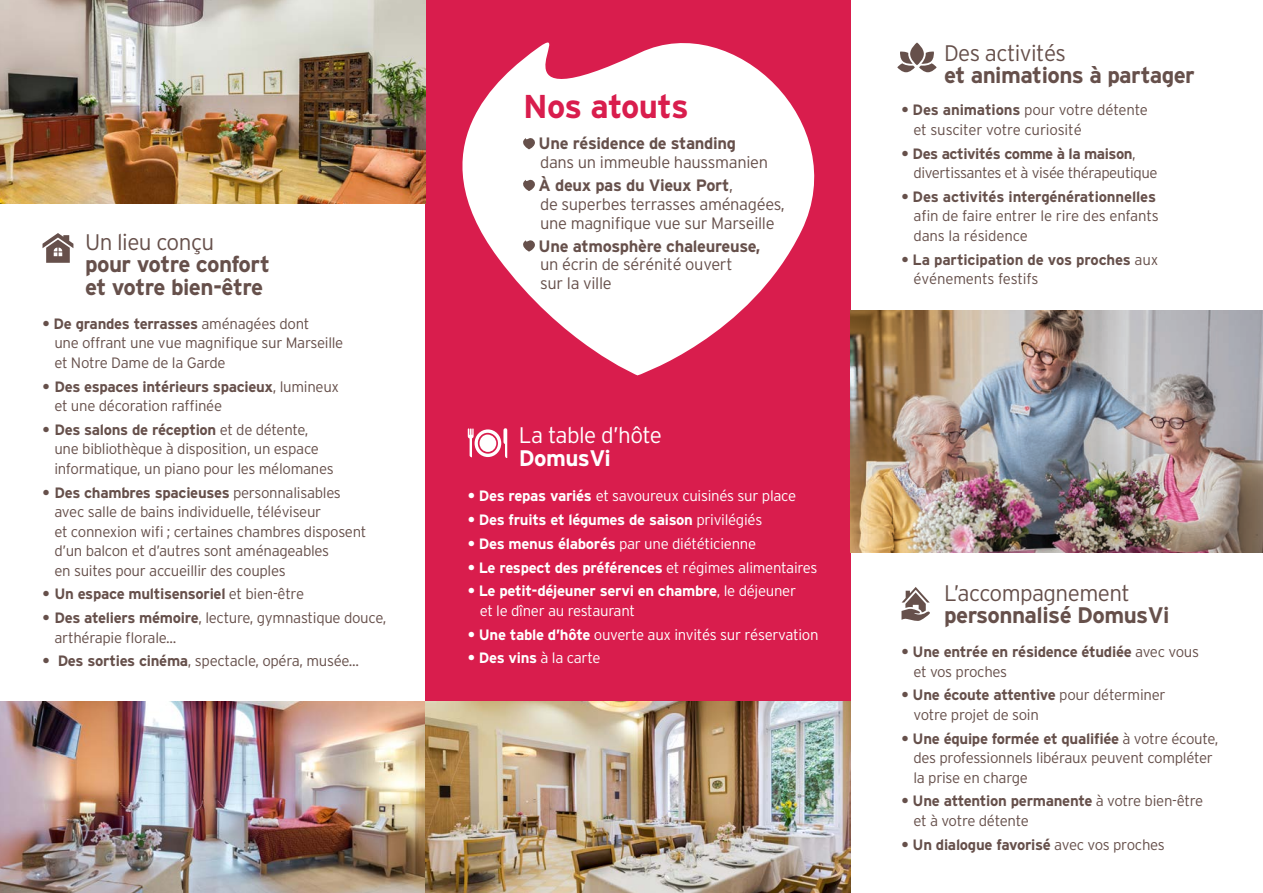
<style>
.page{position:relative;width:1263px;height:893px;background:#fff}
.page>*{position:absolute;margin:0;border:0;box-sizing:border-box;transform-origin:0 0}
.t1{font:700 33px "Interstate";letter-spacing:-.02em;color:#d91d4d}
.t2{font:700 22.5px "Interstate";letter-spacing:-.025em;color:#66504b}
.t3{font:300 22.5px "Interstate";letter-spacing:-.025em;color:#66504b}
.t4{font:300 22.5px "Interstate";letter-spacing:-.025em;color:#fff}
.t5{font:700 22.5px "Interstate";letter-spacing:-.025em;color:#fff}
.t6{font:300 16.5px/18.8px "Interstate";letter-spacing:-.02em;color:#66504b}
.t7{font:300 15px/19.5px "Interstate";letter-spacing:-.02em;color:#66504b}
.t8{font:300 15px/19.5px "Interstate";letter-spacing:-.02em;color:#fff}
.t9{font:700 15px/19.5px "Interstate";letter-spacing:-.02em;color:#66504b}
.t10{font:700 15px "Interstate";letter-spacing:-.02em;color:#fff}
.s1{font-weight:700}
.s2{font-weight:300}
</style>
<div class="page">
<div style="left:425px;top:0;width:425px;height:702px;background:#d91d4d"></div>
<img style="left:0;top:0;width:425px;height:204px">
<img style="left:850px;top:310px;width:413px;height:243px">
<img style="left:0;top:702px;width:850px;height:191px">
<svg style="left:416px;top:9px;width:438px;height:366px;fill:#fff"></svg>
<svg style="left:521px;top:137px;width:15px;height:12px"></svg>
<svg style="left:521px;top:179px;width:15px;height:12px"></svg>
<svg style="left:521px;top:239px;width:15px;height:13px"></svg>
<svg style="left:468px;top:428px;width:39px;height:30px"></svg>
<div style="left:479px;top:435px;width:17px;height:17px;background:#fff;border-radius:50%"></div>
<svg style="left:897px;top:51px;width:40px;height:21px"></svg>
<svg style="left:910px;top:43px;width:14px;height:22px"></svg>
<svg style="left:43px;top:233px;width:30px;height:30px"></svg>
<svg style="left:901px;top:587px;width:29px;height:34px"></svg>
<p class="t3" style="left:85px;top:229px;width:131px">Un lieu conçu</p>
<p class="t2" style="left:85px;top:252px;width:186px">pour votre confort</p>
<p class="t2" style="left:85px;top:274px;width:180px">et votre bien-être</p>
<p class="t7" style="left:54px;top:314px;width:290px;text-indent:-12px"><span class="s1">• De grandes terrasses</span> aménagées dont<br>une offrant une vue magnifique sur Marseille et Notre Dame de la Garde</p>
<p class="t7" style="left:54px;top:376px;width:286px;text-indent:-12px"><span class="s1">• Des espaces intérieurs spacieux</span>, lumineux et une décoration raffinée</p>
<p class="t7" style="left:54px;top:420px;width:281px;text-indent:-12px"><span class="s1">• Des salons de réception</span> et de détente, une bibliothèque à disposition, un espace informatique, un piano pour les mélomanes</p>
<p class="t7" style="left:54px;top:482px;width:313px;text-indent:-12px"><span class="s1">• Des chambres spacieuses</span> personnalisables avec salle de bains individuelle, téléviseur<br>et connexion wifi ; certaines chambres disposent d’un balcon et d’autres sont aménageables<br>en suites pour accueillir des couples</p>
<p class="t9" style="left:43px;top:584px;width:263px">• Un espace multisensoriel <span class="s2">et bien-être</span></p>
<p class="t7" style="left:54px;top:608px;width:333px;text-indent:-12px"><span class="s1">• Des ateliers mémoire</span>, lecture, gymnastique douce, arthérapie florale...</p>
<p class="t7" style="left:43px;top:651px;width:318px"><span class="s1">• Des sorties cinéma</span>, spectacle, opéra, musée...</p>
<p class="t1" style="left:523px;top:88px;width:167px">Nos atouts</p>
<p class="t6" style="left:539px;top:134px;width:231px"><span class="s1">Une résidence de standing </span>dans un immeuble haussmanien</p>
<p class="t6" style="left:539px;top:176px;width:248px"><span class="s1">À deux pas du Vieux Port</span>,<br>de superbes terrasses aménagées, une magnifique vue sur Marseille</p>
<p class="t6" style="left:539px;top:236px;width:223px"><span class="s1">Une atmosphère chaleureuse, </span>un écrin de sérénité ouvert<br>sur la ville</p>
<p class="t4" style="left:519px;top:423px;width:145px">La table d’hôte</p>
<p class="t5" style="left:519px;top:445px;width:94px">DomusVi</p>
<p class="t8" style="left:468px;top:486px;width:330px"><span class="s1">• Des repas variés</span> et savoureux cuisinés sur place</p>
<p class="t10" style="left:468px;top:511px;width:296px">• Des fruits et légumes de saison <span class="s2">privilégiés</span></p>
<p class="t8" style="left:468px;top:534px;width:290px"><span class="s1">• Des menus élaborés</span> par une diététicienne</p>
<p class="t10" style="left:468px;top:559px;width:351px">• Le respect des préférences <span class="s2">et régimes alimentaires</span></p>
<p class="t8" style="left:480px;top:581px;width:318px;text-indent:-12px"><span class="s1">• Le petit-déjeuner servi en chambre</span>, le déjeuner et le dîner au restaurant</p>
<p class="t8" style="left:468px;top:624px;width:352px"><span class="s1">• Une table d’hôte</span> ouverte aux invités sur réservation</p>
<p class="t10" style="left:468px;top:650px;width:134px">• Des vins <span class="s2">à la carte</span></p>
<p class="t3" style="left:944px;top:40px;width:124px">Des activités</p>
<p class="t2" style="left:944px;top:63px;width:252px">et animations à partager</p>
<p class="t7" style="left:913px;top:100px;width:236px;text-indent:-12px"><span class="s1">• Des animations</span> pour votre détente et susciter votre curiosité</p>
<p class="t7" style="left:913px;top:143px;width:246px;text-indent:-12px"><span class="s1">• Des activités comme à la maison</span>, divertissantes et à visée thérapeutique</p>
<p class="t7" style="left:913px;top:187px;width:247px;text-indent:-12px"><span class="s1">• Des activités intergénérationnelles </span>afin de faire entrer le rire des enfants dans la résidence</p>
<p class="t9" style="left:913px;top:249px;width:247px;text-indent:-12px">• La participation de vos proches <span class="s2">aux événements festifs</span></p>
<p class="t3" style="left:944px;top:580px;width:187px">L’accompagnement</p>
<p class="t2" style="left:944px;top:603px;width:227px">personnalisé DomusVi</p>
<p class="t9" style="left:913px;top:642px;width:287px;text-indent:-12px">• Une entrée en résidence étudiée <span class="s2">avec vous et vos proches</span></p>
<p class="t7" style="left:913px;top:685px;width:254px;text-indent:-12px"><span class="s1">• Une écoute attentive</span> pour déterminer votre projet de soin</p>
<p class="t7" style="left:913px;top:728px;width:306px;text-indent:-12px"><span class="s1">• Une équipe formée et qualifiée</span> à votre écoute, des professionnels libéraux peuvent compléter la prise en charge</p>
<p class="t7" style="left:913px;top:791px;width:291px;text-indent:-12px"><span class="s1">• Une attention permanente</span> à votre bien-être et à votre détente</p>
<p class="t9" style="left:901px;top:835px;width:265px">• Un dialogue favorisé <span class="s2">avec vos proches</span></p>
</div>
